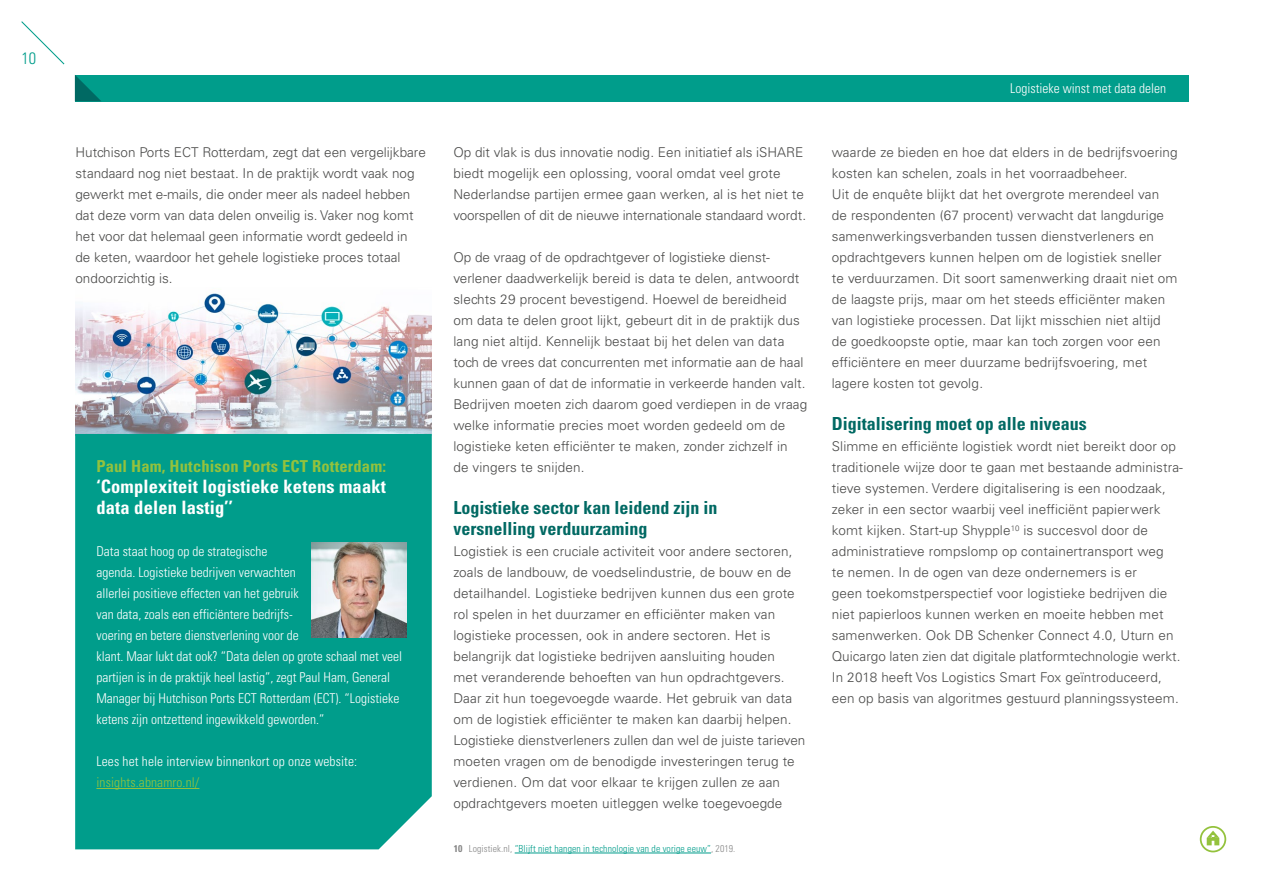
<style>
.page{position:relative;width:1263px;height:893px;background:#fff}
.page>*{position:absolute;margin:0;border:0;box-sizing:border-box;transform-origin:0 0}
.t1{font:700 condensed 18.45px/21px "Univers LT Std";letter-spacing:.01em;color:#fff}
.t2{font:700 condensed 18px/21px "Univers LT Std";color:#006963}
.t3{font:700 condensed 16.5px "Univers LT Std";letter-spacing:.01em;color:#94c23d}
.t4{font:300 condensed 16.5px "Univers LT Std";color:#009d8b}
.t5{font:300 13.5px/21px "Univers LT Std";letter-spacing:.01em;color:#4a4a49}
.t6{font:300 condensed 13.5px/21px "Univers LT Std";color:#fff}
.t7{font:300 condensed 13.5px "Univers LT Std";letter-spacing:.01em;color:#94c23d}
.t8{font:300 condensed 9.75px "Univers LT Std";letter-spacing:.01em;color:#009d8b}
.s1{font-weight:700;color:#878787}
.s2{color:#878787}
</style>
<div class="page">
<div style="left:75px;top:75px;width:1113px;height:26px;background:#009d8b"></div>
<svg style="left:75px;top:75px;width:26px;height:26px"></svg>
<svg style="left:21px;top:21px;width:44px;height:44px"></svg>
<img style="left:75px;top:293px;width:357px;height:141px">
<div style="left:75px;top:434px;width:357px;height:415px;background:#009d8b"></div>
<hr style="left:96px;top:788px;width:103px;height:1px;background:#94c23d">
<hr style="left:515px;top:853px;width:196px;height:1px;background:#009d8b">
<img style="left:312px;top:542px;width:94px;height:95px">
<svg style="left:1207px;top:831px;width:12px;height:14px"></svg>
<div style="left:1200px;top:826px;width:26px;height:26px;border:2px solid #94c23d;border-radius:50%"></div>
<p class="t4" style="left:22px;top:48px;width:16px">10</p>
<p class="t6" style="left:1010px;top:77px;width:157px">Logistieke winst met data delen</p>
<p class="t5" style="left:453px;top:142px;width:354px">Op dit vlak is dus innovatie nodig. Een initiatief als iSHARE biedt mogelijk een oplossing, vooral omdat veel grote Nederlandse partijen ermee gaan werken, al is het niet te voorspellen of dit de nieuwe internationale standaard wordt.</p>
<p class="t5" style="left:453px;top:247px;width:355px">Op de vraag of de opdrachtgever of logistieke dienst&shy;verlener daadwerkelijk bereid is data te delen, antwoordt slechts 29 procent bevestigend. Hoewel de bereidheid om data te delen groot lijkt, gebeurt dit in de praktijk dus lang niet altijd. Kennelijk bestaat bij het delen van data toch de vrees dat concurrenten met informatie aan de haal kunnen gaan of dat de informatie in verkeerde handen valt.<br>Bedrijven moeten zich daarom goed verdiepen in de vraag welke informatie precies moet worden gedeeld om de logistieke keten efficiënter te maken, zonder zichzelf in<br>de vingers te snijden.</p>
<h2 class="t2" style="left:453px;top:497px;width:265px">Logistieke sector kan leidend zijn in versnelling verduurzaming</h2>
<p class="t5" style="left:453px;top:541px;width:353px">Logistiek is een cruciale activiteit voor andere sectoren, zoals de landbouw, de voedselindustrie, de bouw en de detailhandel. Logistieke bedrijven kunnen dus een grote rol spelen in het duurzamer en efficiënter maken van logistieke processen, ook in andere sectoren. Het is belangrijk dat logistieke bedrijven aansluiting houden<br>met veranderende behoeften van hun opdrachtgevers.<br>Daar zit hun toegevoegde waarde. Het gebruik van data om de logistiek efficiënter te maken kan daarbij helpen.<br>Logistieke dienstverleners zullen dan wel de juiste tarieven moeten vragen om de benodigde investeringen terug te verdienen. Om dat voor elkaar te krijgen zullen ze aan opdrachtgevers moeten uitleggen welke toegevoegde</p>
<p class="t5" style="left:75px;top:142px;width:352px">Hutchison Ports ECT Rotterdam, zegt dat een vergelijkbare standaard nog niet bestaat. In de praktijk wordt vaak nog gewerkt met e-mails, die onder meer als nadeel hebben dat deze vorm van data delen onveilig is. Vaker nog komt het voor dat helemaal geen informatie wordt gedeeld in de keten, waardoor het gehele logistieke proces totaal ondoorzichtig is.</p>
<p class="t5" style="left:832px;top:142px;width:347px">waarde ze bieden en hoe dat elders in de bedrijfsvoering kosten kan schelen, zoals in het voorraadbeheer.<br>Uit de enquête blijkt dat het overgrote merendeel van de respondenten (67 procent) verwacht dat langdurige samenwerkingsverbanden tussen dienstverleners en opdrachtgevers kunnen helpen om de logistiek sneller<br>te verduurzamen. Dit soort samenwerking draait niet om de laagste prijs, maar om het steeds efficiënter maken van logistieke processen. Dat lijkt misschien niet altijd de goedkoopste optie, maar kan toch zorgen voor een efficiëntere en meer duurzame bedrijfsvoering, met lagere kosten tot gevolg.</p>
<h2 class="t2" style="left:832px;top:413px;width:256px">Digitalisering moet op alle niveaus</h2>
<p class="t5" style="left:832px;top:436px;width:353px">Slimme en efficiënte logistiek wordt niet bereikt door op traditionele wijze door te gaan met bestaande administra&shy;tieve systemen. Verdere digitalisering is een noodzaak, zeker in een sector waarbij veel inefficiënt papierwerk komt kijken. Start-up Shypple<sup>10</sup> is succesvol door de administratieve rompslomp op containertransport weg<br>te nemen. In de ogen van deze ondernemers is er<br>geen toekomstperspectief voor logistieke bedrijven die niet papierloos kunnen werken en moeite hebben met samenwerken. Ook DB Schenker Connect 4.0, Uturn en Quicargo laten zien dat digitale platformtechnologie werkt.<br>In 2018 heeft Vos Logistics Smart Fox geïntroduceerd, een op basis van algoritmes gestuurd planningssysteem.</p>
<p class="t3" style="left:96px;top:456px;width:291px">Paul Ham, Hutchison Ports ECT Rotterdam:</p>
<h1 class="t1" style="left:96px;top:476px;width:291px">‘Complexiteit logistieke ketens maakt data delen lastig’’</h1>
<p class="t6" style="left:96px;top:541px;width:307px">Data staat hoog op de strategische<br>agenda. Logistieke bedrijven verwachten<br>allerlei positieve effecten van het gebruik<br>van data, zoals een efficiëntere bedrijfs-<br>voering en betere dienstverlening voor de<br>klant. Maar lukt dat ook? “Data delen op grote schaal met veel partijen is in de praktijk heel lastig”, zegt Paul Ham, General Manager bij Hutchison Ports ECT Rotterdam (ECT). “Logistieke ketens zijn ontzettend ingewikkeld geworden.”</p>
<p class="t6" style="left:96px;top:751px;width:262px">Lees het hele interview binnenkort op onze website:</p>
<p class="t7" style="left:96px;top:774px;width:105px">insights.abnamro.nl/</p>
<p class="t8" style="left:454px;top:843px;width:283px"><span class="s1">10</span> <span class="s2">Logistiek.nl,</span> “Blijft niet hangen in technologie van de vorige eeuw”<span class="s2">, 2019.</span></p>
</div>
